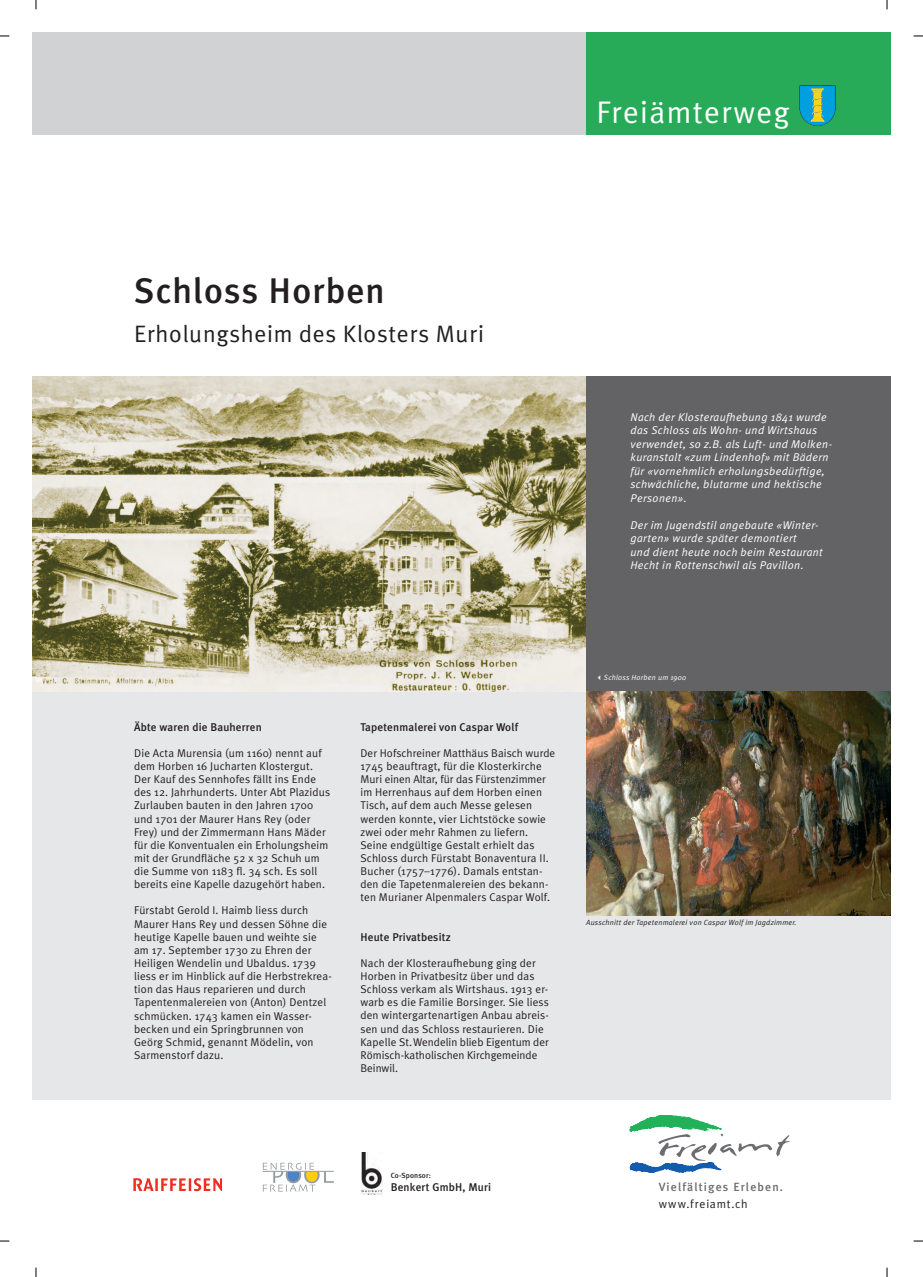
<style>
.page{position:relative;width:923px;height:1277px;background:#fff}
.page>*{position:absolute;margin:0;border:0;box-sizing:border-box;transform-origin:0 0}
.t1{font:500 35.62px "Meta Plus";letter-spacing:.03em;color:#231f20}
.t2{font:31.25px "Meta Plus Normal";letter-spacing:.045em;color:#fff}
.t3{font:23.75px "Meta Plus Normal";letter-spacing:.03em;color:#231f20}
.t4{font:500 11.88px "Meta Plus";letter-spacing:.095em;color:#6c6d70}
.t5{font:11.88px "Meta Plus Normal";letter-spacing:.065em;color:#231f20}
.t6{font:11.25px/13.1px "Meta Plus Normal";letter-spacing:.015em;color:#231f20}
.t7{font:italic 11.25px/13.5px "Meta Plus Normal";letter-spacing:.03em;color:#fff}
.t8{font:500 11.25px "Meta Plus";letter-spacing:.015em;color:#231f20}
.t9{font:italic 7.5px "Meta Plus Normal";letter-spacing:.03em;color:#231f20}
.t10{font:italic 7.5px "Meta Plus Normal";letter-spacing:.03em;color:#fff}
.t11{font:500 7.5px "Meta Plus";letter-spacing:.015em;color:#231f20}
</style>
<div class="page">
<div style="left:32px;top:32px;width:553px;height:103px;background:#d1d2d4"></div>
<div style="left:585px;top:32px;width:305px;height:103px;background:#28ab58"></div>
<svg style="left:799px;top:86px;width:36px;height:40px"></svg>
<svg style="left:629px;top:1115px;width:160px;height:57px"></svg>
<svg style="left:263px;top:1162px;width:71px;height:29px"></svg>
<svg style="left:133px;top:1178px;width:89px;height:13px"></svg>
<div style="left:32px;top:691px;width:858px;height:409px;background:#e6e7e9"></div>
<img style="left:32px;top:376px;width:554px;height:315px">
<div style="left:586px;top:376px;width:304px;height:315px;background:#636366"></div>
<img style="left:586px;top:691px;width:304px;height:224px">
<img style="left:361px;top:1152px;width:22px;height:42px">
<svg style="left:0;top:35px;width:9px;height:2px"></svg>
<svg style="left:913px;top:35px;width:9px;height:2px"></svg>
<svg style="left:0;top:1240px;width:9px;height:2px"></svg>
<svg style="left:913px;top:1240px;width:9px;height:2px"></svg>
<svg style="left:35px;top:0;width:2px;height:9px"></svg>
<svg style="left:35px;top:1267px;width:2px;height:10px"></svg>
<h2 class="t2" style="left:596px;top:94px;width:195px">Freiämterweg</h2>
<h1 class="t1" style="left:134px;top:270px;width:252px">Schloss Horben</h1>
<h3 class="t3" style="left:134px;top:320px;width:351px">Erholungsheim des Klosters Muri</h3>
<p class="t7" style="left:630px;top:410px;width:203px">Nach der Klosteraufhebung 1841 wurde das Schloss als Wohn- und Wirtshaus verwendet, so z.B. als Luft- und Molken&shy;kuranstalt «zum Lindenhof» mit Bädern für «vornehmlich erholungsbedürftige, schwächliche, blutarme und hektische Personen».</p>
<p class="t7" style="left:630px;top:518px;width:194px">Der im Jugendstil angebaute «Winter&shy;garten» wurde später demontiert<br>und dient heute noch beim Restaurant Hecht in Rottenschwil als Pavillon.</p>
<p class="t8" style="left:134px;top:720px;width:129px">Äbte waren die Bauherren</p>
<p class="t6" style="left:134px;top:746px;width:198px">Die Acta Murensia (um 1160) nennt auf dem Horben 16 Jucharten Klostergut.<br>Der Kauf des Sennhofes fällt ins Ende des 12. Jahrhunderts. Unter Abt Plazidus Zurlauben bauten in den Jahren 1700 und 1701 der Maurer Hans Rey (oder Frey) und der Zimmermann Hans Mäder für die Konventualen ein Erholungsheim mit der Grundfläche 52 x 32 Schuh um die Summe von 1183 fl. 34 sch. Es soll bereits eine Kapelle dazugehört haben.</p>
<p class="t6" style="left:134px;top:904px;width:199px">Fürstabt Gerold I. Haimb liess durch Maurer Hans Rey und dessen Söhne die heutige Kapelle bauen und weihte sie am 17. September 1730 zu Ehren der Heiligen Wendelin und Ubaldus. 1739 liess er im Hinblick auf die Herbstrekrea&shy;tion das Haus reparieren und durch Tapentenmalereien von (Anton) Dentzel schmücken. 1743 kamen ein Wasser&shy;becken und ein Springbrunnen von Geörg Schmid, genannt Mödelin, von Sarmenstorf dazu.</p>
<p class="t8" style="left:360px;top:720px;width:159px">Tapetenmalerei von Caspar Wolf</p>
<p class="t6" style="left:360px;top:746px;width:196px">Der Hofschreiner Matthäus Baisch wurde 1745 beauftragt, für die Klosterkirche Muri einen Altar, für das Fürstenzimmer im Herrenhaus auf dem Horben einen Tisch, auf dem auch Messe gelesen werden konnte, vier Lichtstöcke sowie zwei oder mehr Rahmen zu liefern.<br>Seine endgültige Gestalt erhielt das Schloss durch Fürstabt Bonaventura II.<br>Bucher (1757–1776). Damals entstan&shy;den die Tapetenmalereien des bekann&shy;ten Murianer Alpenmalers Caspar Wolf.</p>
<p class="t8" style="left:360px;top:930px;width:92px">Heute Privatbesitz</p>
<p class="t6" style="left:360px;top:956px;width:190px">Nach der Klosteraufhebung ging der Horben in Privatbesitz über und das Schloss verkam als Wirtshaus. 1913 er&shy;warb es die Familie Borsinger. Sie liess den wintergartenartigen Anbau abreis&shy;sen und das Schloss restaurieren. Die Kapelle St.Wendelin blieb Eigentum der Römisch-katholischen Kirchgemeinde Beinwil.</p>
<p class="t10" style="left:596px;top:673px;width:91px">✓Schloss Horben um 1900</p>
<p class="t9" style="left:586px;top:918px;width:212px">Ausschnitt der Tapetenmalerei von Caspar Wolf im Jagdzimmer.</p>
<p class="t11" style="left:390px;top:1171px;width:42px">Co-Sponsor:</p>
<p class="t8" style="left:390px;top:1180px;width:102px">Benkert GmbH, Muri</p>
<p class="t4" style="left:658px;top:1180px;width:126px">Vielfältiges Erleben.</p>
<p class="t5" style="left:658px;top:1197px;width:90px">www.freiamt.ch</p>
</div>
